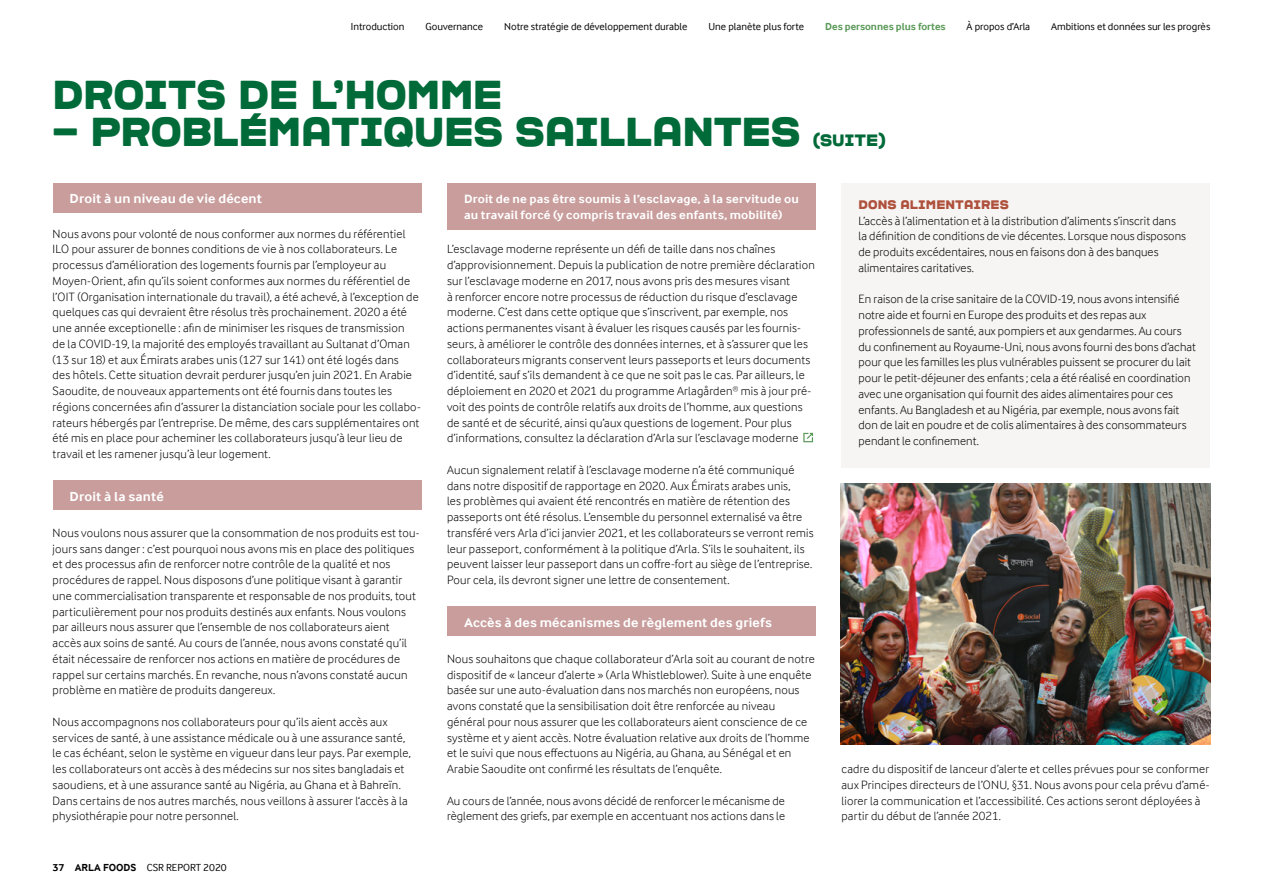
<style>
.page{position:relative;width:1263px;height:893px;background:#fff}
.page>*{position:absolute;margin:0;border:0;box-sizing:border-box;transform-origin:0 0}
.t1{font:40.5px "ARLASTRONG";letter-spacing:-.015em;color:#006a39}
.t2{font:16.5px "ARLASTRONG";color:#006a39}
.t3{font:700 13.5px "Arla Inter Face";letter-spacing:.01em;color:#fff;scale:1.04 1}
.t4{font:300 12.3px/15.8px "Arla Inter Face";letter-spacing:.015em;color:#000}
.t5{font:700 12.3px/15.8px "Arla Inter Face";letter-spacing:.01em;color:#fff;scale:1.04 1}
.t6{font:12.3px "ARLASTRONG";color:#ae503c}
.t7{font:10.5px "Arla Inter Face";color:#000}
.t8{font:700 10.5px "Arla Inter Face";color:#589855}
.s1{font-weight:700}
</style>
<div class="page">
<div style="left:841px;top:183px;width:369px;height:285px;background:#f7f5f4"></div>
<div style="left:53px;top:183px;width:368px;height:30px;background:#c89d9c"></div>
<div style="left:53px;top:480px;width:368px;height:30px;background:#c89d9c"></div>
<div style="left:447px;top:183px;width:369px;height:47px;background:#c89d9c"></div>
<svg style="left:803px;top:433px;width:10px;height:9px"></svg>
<div style="left:447px;top:606px;width:369px;height:30px;background:#c89d9c"></div>
<img style="left:841px;top:483px;width:369px;height:261px">
<p class="t7" style="left:351px;top:20px;width:55px">Introduction</p>
<p class="t7" style="left:426px;top:20px;width:59px">Gouvernance</p>
<p class="t7" style="left:504px;top:20px;width:185px">Notre stratégie de développement durable</p>
<p class="t7" style="left:708px;top:20px;width:97px">Une planète plus forte</p>
<p class="t8" style="left:825px;top:20px;width:122px">Des personnes plus fortes</p>
<p class="t7" style="left:967px;top:20px;width:65px">À propos d’Arla</p>
<p class="t7" style="left:1051px;top:20px;width:161px">Ambitions et données sur les progrès</p>
<h1 class="t1" style="left:53px;top:74px;width:355px">DROITS DE L’HOMME</h1>
<h1 class="t1" style="left:53px;top:112px;width:69px">– PROBLÉMAT</h1>
<h1 class="t1" style="left:359px;top:112px;width:85px">IQUES</h1>
<h1 class="t1" style="left:515px;top:112px;width:113px">SAILLANTES</h1>
<h2 class="t2" style="left:813px;top:132px;width:75px">(SUITE)</h2>
<p class="t3" style="left:70px;top:191px;width:186px">Droit à un niveau de vie décent</p>
<p class="t4" style="left:53px;top:225px;width:370px">Nous avons pour volonté de nous conformer aux normes du référentiel ILO pour assurer de bonnes conditions de vie à nos collaborateurs. Le processus d’amélioration des logements fournis par l’employeur au Moyen-Orient, afin qu’ils soient conformes aux normes du référentiel de l’OIT (Organisation internationale du travail), a été achevé, à l’exception de quelques cas qui devraient être résolus très prochainement. 2020 a été une année exceptionelle : afin de minimiser les risques de transmission<br>de la COVID-19, la majorité des employés travaillant au Sultanat d’Oman (13 sur 18) et aux Émirats arabes unis (127 sur 141) ont été logés dans<br>des hôtels. Cette situation devrait perdurer jusqu’en juin 2021. En Arabie Saoudite, de nouveaux appartements ont été fournis dans toutes les régions concernées afin d’assurer la distanciation sociale pour les collabo&shy;rateurs hébergés par l’entreprise. De même, des cars supplémentaires ont été mis en place pour acheminer les collaborateurs jusqu’à leur lieu de travail et les ramener jusqu’à leur logement.</p>
<p class="t3" style="left:70px;top:488px;width:92px">Droit à la santé</p>
<p class="t4" style="left:53px;top:525px;width:368px">Nous voulons nous assurer que la consommation de nos produits est tou&shy;jours sans danger : c’est pourquoi nous avons mis en place des politiques et des processus afin de renforcer notre contrôle de la qualité et nos procédures de rappel. Nous disposons d’une politique visant à garantir une commercialisation transparente et responsable de nos produits, tout particulièrement pour nos produits destinés aux enfants. Nous voulons par ailleurs nous assurer que l’ensemble de nos collaborateurs aient accès aux soins de santé. Au cours de l’année, nous avons constaté qu’il était nécessaire de renforcer nos actions en matière de procédures de rappel sur certains marchés. En revanche, nous n’avons constaté aucun problème en matière de produits dangereux.</p>
<p class="t4" style="left:53px;top:714px;width:360px">Nous accompagnons nos collaborateurs pour qu’ils aient accès aux services de santé, à une assistance médicale ou à une assurance santé, le cas échéant, selon le système en vigueur dans leur pays. Par exemple, les collaborateurs ont accès à des médecins sur nos sites bangladais et saoudiens, et à une assurance santé au Nigéria, au Ghana et à Bahreïn.<br>Dans certains de nos autres marchés, nous veillons à assurer l‘accès à la physiothérapie pour notre personnel.</p>
<p class="t7" style="left:53px;top:861px;width:176px"><span class="s1">37 ARLA FOODS</span> CSR REPORT 2020</p>
<p class="t5" style="left:464px;top:191px;width:324px">Droit de ne pas être soumis à l’esclavage, à la servitude ou au travail forcé (y compris travail des enfants, mobilité)</p>
<p class="t4" style="left:447px;top:241px;width:369px">L’esclavage moderne représente un défi de taille dans nos chaînes d’approvisionnement. Depuis la publication de notre première déclaration sur l’esclavage moderne en 2017, nous avons pris des mesures visant<br>à renforcer encore notre processus de réduction du risque d’esclavage moderne. C’est dans cette optique que s’inscrivent, par exemple, nos actions permanentes visant à évaluer les risques causés par les fournis&shy;seurs, à améliorer le contrôle des données internes, et à s’assurer que les collaborateurs migrants conservent leurs passeports et leurs documents d’identité, sauf s’ils demandent à ce que ne soit pas le cas. Par ailleurs, le déploiement en 2020 et 2021 du programme Arlagården<sup>®</sup> mis à jour pré&shy;voit des points de contrôle relatifs aux droits de l’homme, aux questions de santé et de sécurité, ainsi qu’aux questions de logement. Pour plus d’informations, consultez la déclaration d’Arla sur l’esclavage moderne</p>
<p class="t4" style="left:447px;top:462px;width:368px">Aucun signalement relatif à l’esclavage moderne n’a été communiqué dans notre dispositif de rapportage en 2020. Aux Émirats arabes unis,<br>les problèmes qui avaient été rencontrés en matière de rétention des passeports ont été résolus. L’ensemble du personnel externalisé va être transféré vers Arla d’ici janvier 2021, et les collaborateurs se verront remis leur passeport, conformément à la politique d’Arla. S’ils le souhaitent, ils peuvent laisser leur passeport dans un coffre-fort au siège de l’entreprise.<br>Pour cela, ils devront signer une lettre de consentement.</p>
<p class="t3" style="left:464px;top:614px;width:297px">Accès à des mécanismes de règlement des griefs</p>
<p class="t4" style="left:447px;top:651px;width:369px">Nous souhaitons que chaque collaborateur d’Arla soit au courant de notre dispositif de « lanceur d’alerte » (Arla Whistleblower). Suite à une enquête basée sur une auto-évaluation dans nos marchés non européens, nous avons constaté que la sensibilisation doit être renforcée au niveau général pour nous assurer que les collaborateurs aient conscience de ce système et y aient accès. Notre évaluation relative aux droits de l’homme et le suivi que nous effectuons au Nigéria, au Ghana, au Sénégal et en Arabie Saoudite ont confirmé les résultats de l’enquête.</p>
<p class="t4" style="left:447px;top:792px;width:340px">Au cours de l’année, nous avons décidé de renforcer le mécanisme de règlement des griefs, par exemple en accentuant nos actions dans le</p>
<p class="t6" style="left:858px;top:198px;width:20px">DONS</p>
<p class="t6" style="left:900px;top:198px;width:36px">ALIMENTA</p>
<p class="t6" style="left:973px;top:198px;width:18px">IRES</p>
<p class="t4" style="left:858px;top:212px;width:329px">L’accès à l’alimentation et à la distribution d’aliments s’inscrit dans la définition de conditions de vie décentes. Lorsque nous disposons de produits excédentaires, nous en faisons don à des banques alimentaires caritatives.</p>
<p class="t4" style="left:858px;top:291px;width:339px">En raison de la crise sanitaire de la COVID-19, nous avons intensifié notre aide et fourni en Europe des produits et des repas aux professionnels de santé, aux pompiers et aux gendarmes. Au cours du confinement au Royaume-Uni, nous avons fourni des bons d’achat pour que les familles les plus vulnérables puissent se procurer du lait pour le petit-déjeuner des enfants ; cela a été réalisé en coordination avec une organisation qui fournit des aides alimentaires pour ces enfants. Au Bangladesh et au Nigéria, par exemple, nous avons fait don de lait en poudre et de colis alimentaires à des consommateurs pendant le confinement.</p>
<p class="t4" style="left:841px;top:761px;width:370px">cadre du dispositif de lanceur d’alerte et celles prévues pour se conformer aux Principes directeurs de l’ONU, §31. Nous avons pour cela prévu d’amé&shy;liorer la communication et l’accessibilité. Ces actions seront déployées à partir du début de l’année 2021.</p>
</div>
